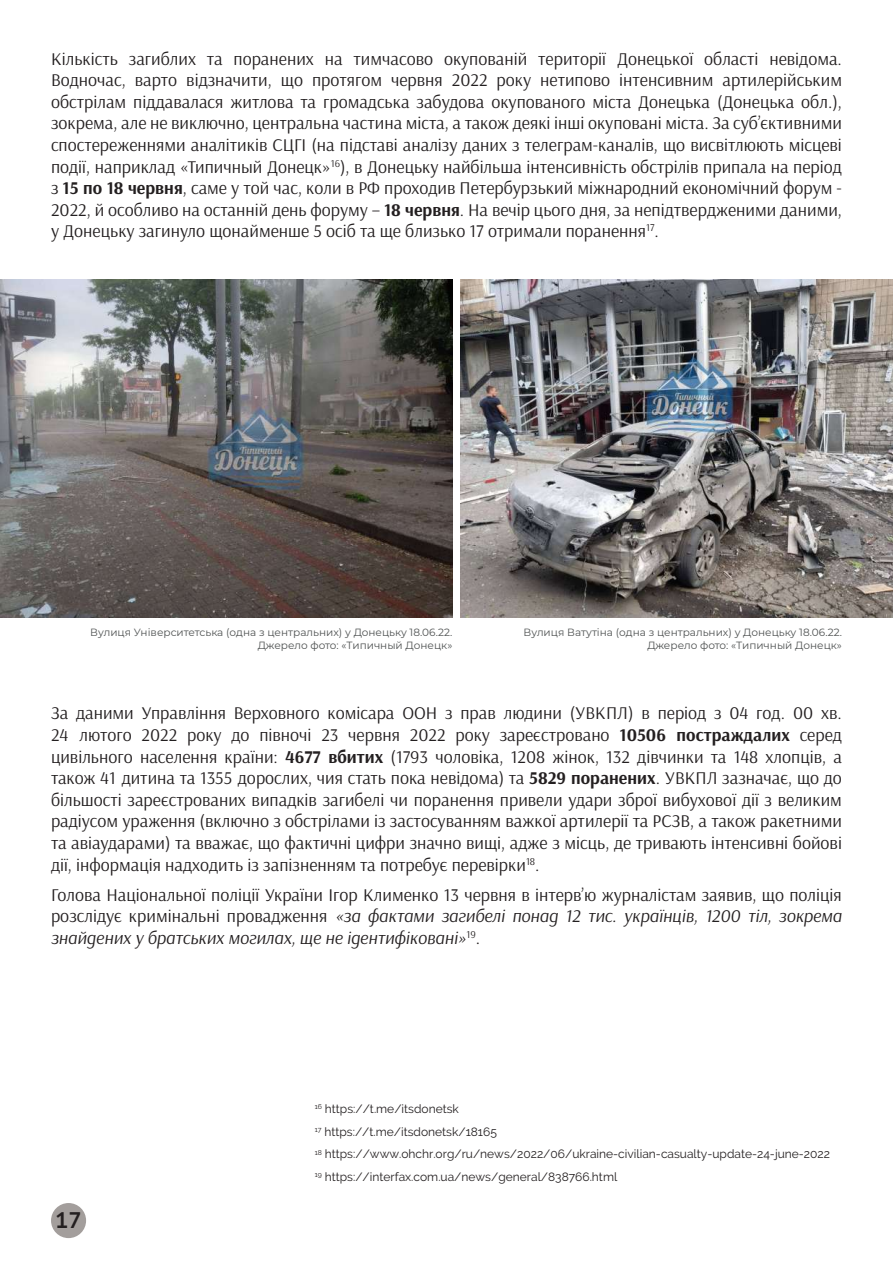
<style>
.page{position:relative;width:893px;height:1263px;background:#fff}
.page>*{position:absolute;margin:0;border:0;box-sizing:border-box;transform-origin:0 0}
.t1{font:700 22.5px "PT Mono";color:#231f20}
.t2{font:18px/21.6px "Arsenal";color:#231f20;text-align:justify}
.t3{font:12px/23px "Raleway";color:#231f20}
.t4{font:10.5px/12.6px "Montserrat";color:#4f5252;text-align:right}
.s1{font-weight:700}
.s2{font-style:italic}
</style>
<div class="page">
<img style="left:0;top:280px;width:452px;height:337px">
<img style="left:460px;top:280px;width:433px;height:337px">
<div style="left:51px;top:1203px;width:35px;height:35px;background:#a39e9c;border-radius:50%"></div>
<p class="t2" style="left:51px;top:48px;width:792px">Кількість загиблих та поранених на тимчасово окупованій території Донецької області невідома.<br>Водночас, варто відзначити, що протягом червня 2022 року нетипово інтенсивним артилерійським обстрілам піддавалася житлова та громадська забудова окупованого міста Донецька (Донецька обл.), зокрема, але не виключно, центральна частина міста, а також деякі інші окуповані міста. За суб’єктивними спостереженнями аналітиків СЦГІ (на підставі аналізу даних з телеграм-каналів, що висвітлюють місцеві події, наприклад «Типичный Донецк»<sup>16</sup>), в Донецьку найбільша інтенсивність обстрілів припала на період з <span class="s1">15 по 18 червня</span>, саме у той час, коли в РФ проходив Петербурзький міжнародний економічний форум - 2022, й особливо на останній день форуму – <span class="s1">18 червня</span>. На вечір цього дня, за непідтвердженими даними, у Донецьку загинуло щонайменше 5 осіб та ще близько 17 отримали поранення<sup>17</sup>.</p>
<p class="t4" style="left:90px;top:626px;width:364px">Вулиця Університетська (одна з центральних) у Донецьку 18.06.22.<br>Джерело фото: «Типичный Донецк»</p>
<p class="t4" style="left:523px;top:626px;width:320px">Вулиця Ватутіна (одна з центральних) у Донецьку 18.06.22.<br>Джерело фото: «Типичный Донецк»</p>
<p class="t2" style="left:51px;top:703px;width:792px">За даними Управління Верховного комісара ООН з прав людини (УВКПЛ) в період з 04 год. 00 хв.<br>24 лютого 2022 року до півночі 23 червня 2022 року зареєстровано <span class="s1">10506 постраждалих</span> серед цивільного населення країни: <span class="s1">4677 вбитих</span> (1793 чоловіка, 1208 жінок, 132 дівчинки та 148 хлопців, а також 41 дитина та 1355 дорослих, чия стать пока невідома) та <span class="s1">5829 поранених</span>. УВКПЛ зазначає, що до більшості зареєстрованих випадків загибелі чи поранення привели удари зброї вибухової дії з великим радіусом ураження (включно з обстрілами із застосуванням важкої артилерії та РСЗВ, а також ракетними та авіаударами) та вважає, що фактичні цифри значно вищі, адже з місць, де тривають інтенсивні бойові дії, інформація надходить із запізненням та потребує перевірки<sup>18</sup>.</p>
<p class="t2" style="left:51px;top:884px;width:792px">Голова Національної поліції України Ігор Клименко 13 червня в інтерв’ю журналістам заявив, що поліція розслідує кримінальні провадження <span class="s2">«за фактами загибелі понад 12 тис. українців, 1200 тіл, зокрема знайдених у братських могилах, ще не ідентифіковані»</span><sup>19</sup>.</p>
<p class="t1" style="left:55px;top:1207px;width:28px">17</p>
<p class="t3" style="left:315px;top:1097px;width:517px"><sup>16</sup> https://t.me/itsdonetsk<br><sup>17</sup> https://t.me/itsdonetsk/18165<br><sup>18</sup> https://www.ohchr.org/ru/news/2022/06/ukraine-civilian-casualty-update-24-june-2022<br><sup>19</sup> https://interfax.com.ua/news/general/838766.html</p>
</div>
